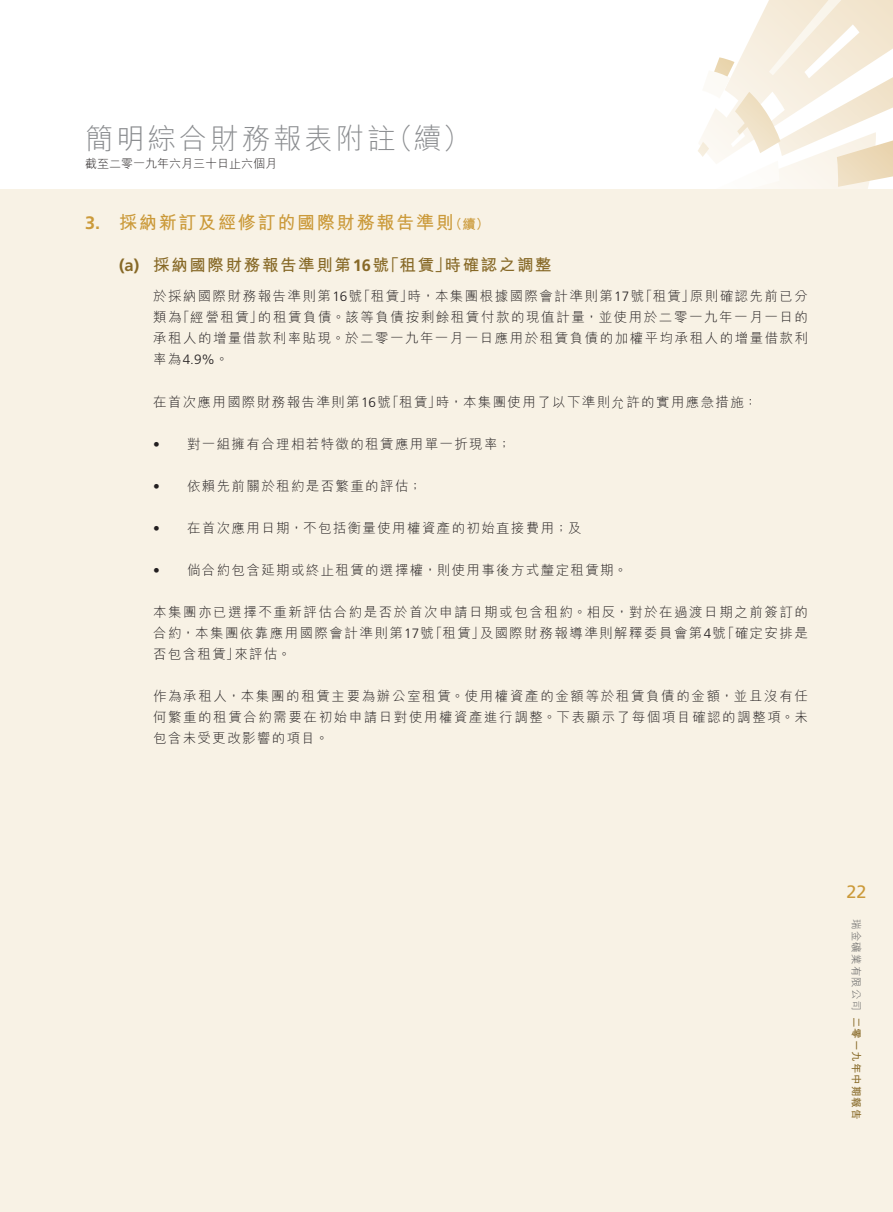
<style>
.page{position:relative;width:893px;height:1212px;background:#fff}
.page>*{position:absolute;margin:0;border:0;box-sizing:border-box;transform-origin:0 0}
.t1{font:300 28.5px "M Hei HK";letter-spacing:.1em;color:#8a8c8f}
.t2{font:700 18px "M Hei HK";letter-spacing:.1em;color:#cb9a3a}
.t3{font:18px "Frutiger LT Std";color:#cb9a3a}
.t4{font:700 18px "Frutiger LT Std";color:#cb9a3a}
.t5{font:700 16.5px "M Hei HK";letter-spacing:.1em;color:#876927}
.t6{font:700 16.5px "Frutiger LT Std";color:#876927}
.t7{font:300 13.5px/21px "M Hei HK";letter-spacing:.105em;color:#231f20}
.t8{font:300 13.5px "Frutiger LT Std";color:#231f20}
.t9{font:700 13.5px "M Hei HK";color:#cb9a3a}
.t10{font:300 12px "M Hei HK";color:#231f20}
.t11{font:700 10.5px "M Hei HK";letter-spacing:.1em;color:#876927}
.t12{font:300 10.5px "M Hei HK";letter-spacing:.1em;color:#57585a}
.s1{font-family:"Frutiger LT Std"}
.s2{font-family:"M Hei HK"}
</style>
<div class="page">
<div style="left:0;top:189px;width:893px;height:1023px;background:#f8f2e5"></div>
<svg style="left:698px;top:0;width:195px;height:189px"></svg>
<h1 class="t1" style="left:85px;top:124px;width:312px">簡明綜合財務報表附註</h1>
<p class="t10" style="left:85px;top:158px;width:194px">截至二零一九年六月三十日止六個月</p>
<h1 class="t1" style="left:385px;top:124px;width:87px">（續(</h1>
<h2 class="t4" style="left:85px;top:212px;width:17px">3.</h2>
<h2 class="t2" style="left:119px;top:209px;width:336px">採納新訂及經修訂的國際財務報告準則</h2>
<p class="t9" style="left:449px;top:214px;width:42px">（續(</p>
<p class="t6" style="left:119px;top:255px;width:22px">a( )</p>
<p class="t5" style="left:445px;top:253px;width:109px">時確認之調整</p>
<p class="t5" style="left:153px;top:253px;width:238px">採納國際財務報告準則第<span class="s1">16</span>號</p>
<p class="t5" style="left:383px;top:253px;width:69px">「租賃」</p>
<p class="t7" style="left:258px;top:286px;width:552px;text-indent:-105px">於採納國際財務報告準則第<span class="s1">16</span>號<br>的租賃負債。該等負債按剩餘租賃付款的現值計量，並使用於二零一九年一月一日的</p>
<p class="t7" style="left:408px;top:286px;width:238px">時，本集團根據國際會計準則第<span class="s1">17</span>號</p>
<p class="t7" style="left:357px;top:286px;width:57px">「租賃」</p>
<p class="t7" style="left:639px;top:286px;width:57px">「租賃」</p>
<p class="t7" style="left:690px;top:286px;width:120px">原則確認先前已分</p>
<p class="t7" style="left:177px;top:307px;width:88px">「經營租賃」</p>
<p class="t7" style="left:153px;top:307px;width:657px">類為<br>承租人的增量借款利率貼現。於二零一九年一月一日應用於租賃負債的加權平均承租人的增量借款利</p>
<p class="t8" style="left:153px;top:352px;width:77px"><span class="s2">率為</span>4.9%<span class="s2">。</span></p>
<p class="t7" style="left:436px;top:391px;width:323px">時，本集團使用了以下準則允許的實用應急措施：</p>
<p class="t7" style="left:153px;top:391px;width:239px">在首次應用國際財務報告準則第<span class="s1">16</span>號</p>
<p class="t7" style="left:187px;top:433px;width:326px">對一組擁有合理相若特徵的租賃應用單一折現率;</p>
<p class="t7" style="left:386px;top:391px;width:57px">「租賃」</p>
<p class="t8" style="left:153px;top:436px;width:8px">•</p>
<p class="t8" style="left:153px;top:478px;width:8px">•</p>
<p class="t8" style="left:153px;top:520px;width:8px">•</p>
<p class="t7" style="left:187px;top:475px;width:236px">依賴先前關於租約是否繁重的評估;</p>
<p class="t7" style="left:187px;top:517px;width:396px">在首次應用日期，不包括衡量使用權資產的初始直接費用；及</p>
<p class="t7" style="left:187px;top:559px;width:442px">倘合約包含延期或終止租賃的選擇權，則使用事後方式釐定租賃期。</p>
<p class="t8" style="left:153px;top:562px;width:8px">•</p>
<p class="t7" style="left:153px;top:601px;width:656px;text-align:right">本集團亦已選擇不重新評估合約是否於首次申請日期或包含租約。相反，對於在過渡日期之前簽訂的「確定安排是</p>
<p class="t7" style="left:234px;top:622px;width:201px;text-indent:-81px">合約，本集團依靠應用國際會計準則第<span class="s1">17</span>號來評估。</p>
<p class="t7" style="left:480px;top:622px;width:248px">及國際財務報導準則解釋委員會第<span class="s1">4</span>號</p>
<p class="t7" style="left:429px;top:622px;width:57px">「租賃」</p>
<p class="t7" style="left:153px;top:643px;width:88px">否包含租賃」</p>
<p class="t7" style="left:153px;top:685px;width:656px;text-align:justify">作為承租人，本集團的租賃主要為辦公室租賃。使用權資產的金額等於租賃負債的金額，並且沒有任何繁重的租賃合約需要在初始申請日對使用權資產進行調整。下表顯示了每個項目確認的調整項。未包含未受更改影響的項目。</p>
<h2 class="t3" style="left:846px;top:881px;width:22px">22</h2>
<p class="t12" style="left:862px;top:919px;width:93px;rotate:90deg">瑞金礦業有限公司</p>
<p class="t11" style="left:864px;top:1016px;width:104px;rotate:90deg">二零一九年中期報告</p>
</div>
